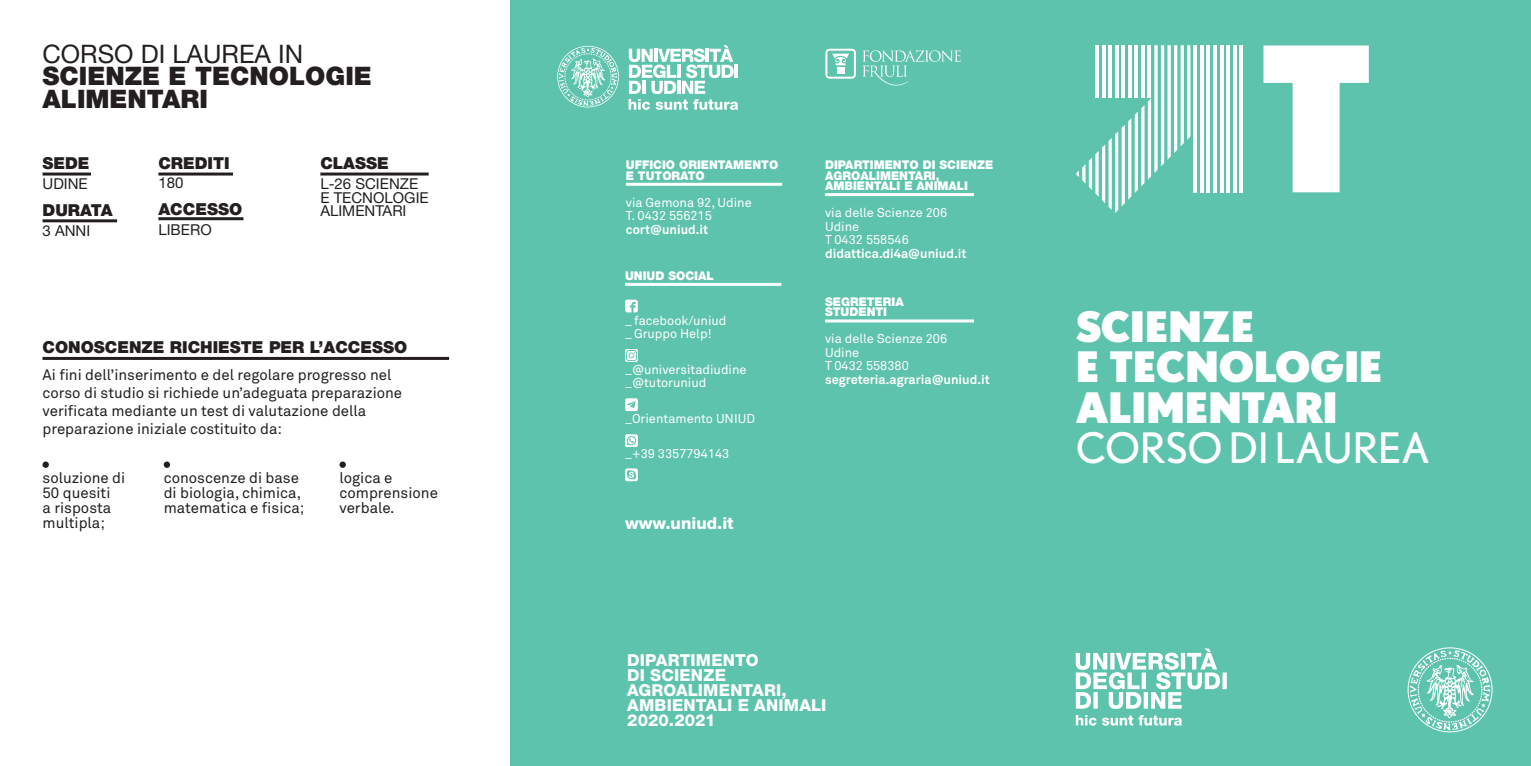
<style>
.page{position:relative;width:1531px;height:766px;background:#fff}
.page>*{position:absolute;margin:0;border:0;box-sizing:border-box;transform-origin:0 0}
.t1{font:900 201px "Nobel";color:#fff}
.t2{font:900 42px/40.5px "Nobel";letter-spacing:-.01em;color:#fff}
.t3{font:900 25.5px/22.5px "Helvetica Neue LT Std";color:#231f20}
.t4{font:25.5px "Helvetica Neue";color:#231f20}
.t5{font:800 16.5px "Helvetica Neue LT Std";letter-spacing:.01em;color:#fff}
.t6{font:900 16.5px "Helvetica Neue LT Std";color:#231f20}
.t7{font:15px/15px "Akkurat";color:#231f20}
.t8{font:15px/13.5px "Helvetica Neue";color:#231f20}
.t9{font:12.75px/13.5px "Akkurat";color:#fff}
.t10{font:700 12.75px "Akkurat";color:#fff}
.t11{font:900 12px/10.5px "Helvetica Neue LT Std";color:#fff}
.s1{font-weight:400}
</style>
<div class="page">
<hr style="left:43px;top:172px;width:48px;height:3px;background:#231f20">
<hr style="left:43px;top:357px;width:406px;height:3px;background:#231f20">
<hr style="left:43px;top:219px;width:74px;height:3px;background:#231f20">
<hr style="left:158px;top:217px;width:85px;height:3px;background:#231f20">
<hr style="left:158px;top:172px;width:75px;height:3px;background:#231f20">
<hr style="left:320px;top:172px;width:109px;height:3px;background:#231f20">
<div style="left:43px;top:461px;width:6px;height:7px;background:#231f20;border-radius:50%"></div>
<div style="left:164px;top:461px;width:6px;height:7px;background:#231f20;border-radius:50%"></div>
<div style="left:339px;top:461px;width:7px;height:7px;background:#231f20;border-radius:50%"></div>
<div style="left:510px;top:0;width:1021px;height:765px;background:#5dc3ad"></div>
<svg style="left:1076px;top:715px;width:20px;height:10px"></svg>
<svg style="left:1102px;top:715px;width:80px;height:10px"></svg>
<svg style="left:1076px;top:648px;width:151px;height:60px"></svg>
<svg style="left:1407px;top:647px;width:85px;height:85px"></svg>
<hr style="left:1239px;top:45px;width:4px;height:147px;background:#fff">
<hr style="left:1233px;top:45px;width:3px;height:147px;background:#fff">
<hr style="left:1226px;top:45px;width:4px;height:147px;background:#fff">
<hr style="left:1220px;top:45px;width:3px;height:147px;background:#fff">
<hr style="left:1213px;top:45px;width:3px;height:147px;background:#fff">
<hr style="left:1207px;top:45px;width:3px;height:147px;background:#fff">
<hr style="left:1200px;top:45px;width:3px;height:147px;background:#fff">
<hr style="left:1193px;top:45px;width:4px;height:147px;background:#fff">
<svg style="left:1076px;top:45px;width:114px;height:168px"></svg>
<svg style="left:557px;top:46px;width:62px;height:61px"></svg>
<svg style="left:628px;top:45px;width:110px;height:65px"></svg>
<hr style="left:825px;top:193px;width:149px;height:3px;background:#fff">
<hr style="left:825px;top:319px;width:149px;height:3px;background:#fff">
<svg style="left:825px;top:49px;width:31px;height:30px"></svg>
<div style="left:837px;top:67px;width:7px;height:7px;background:#fff"></div>
<svg style="left:862px;top:50px;width:99px;height:36px"></svg>
<hr style="left:626px;top:183px;width:156px;height:3px;background:#fff">
<hr style="left:625px;top:283px;width:156px;height:3px;background:#fff">
<svg style="left:625px;top:299px;width:13px;height:13px"></svg>
<svg style="left:625px;top:349px;width:13px;height:13px"></svg>
<svg style="left:625px;top:468px;width:13px;height:13px"></svg>
<svg style="left:625px;top:434px;width:13px;height:13px"></svg>
<svg style="left:625px;top:398px;width:13px;height:13px"></svg>
<p class="t4" style="left:43px;top:38px;width:262px">CORSO DI LAUREA IN</p>
<p class="t3" style="left:43px;top:65px;width:331px">SCIENZE E TECNOLOGIE<br>ALIMENTARI</p>
<p class="t6" style="left:43px;top:153px;width:49px">SEDE</p>
<p class="t8" style="left:43px;top:177px;width:47px">UDINE</p>
<p class="t6" style="left:43px;top:200px;width:72px">DURATA</p>
<p class="t8" style="left:43px;top:224px;width:49px">3 ANNI</p>
<p class="t6" style="left:158px;top:153px;width:73px">CREDITI</p>
<p class="t8" style="left:158px;top:175px;width:27px">180</p>
<p class="t6" style="left:158px;top:199px;width:85px">ACCESSO</p>
<p class="t8" style="left:158px;top:222px;width:55px">LIBERO</p>
<p class="t6" style="left:320px;top:153px;width:70px">CLASSE</p>
<p class="t8" style="left:320px;top:177px;width:110px">L-26 SCIENZE<br>E TECNOLOGIE<br>ALIMENTARI</p>
<p class="t6" style="left:43px;top:337px;width:366px">CONOSCENZE RICHIESTE PER L’ACCESSO</p>
<p class="t7" style="left:43px;top:365px;width:361px;line-height:18px">Ai fini dell’inserimento e del regolare progresso nel corso di studio si richiede un’adeguata preparazione verificata mediante un test di valutazione della preparazione iniziale costituito da:</p>
<p class="t7" style="left:43px;top:471px;width:84px">soluzione di<br>50 quesiti<br>a risposta multipla;</p>
<p class="t7" style="left:164px;top:471px;width:142px">conoscenze di base di biologia, chimica, matematica e fisica;</p>
<p class="t7" style="left:339px;top:471px;width:100px">logica e comprensione verbale.</p>
<p class="t11" style="left:626px;top:160px;width:154px">UFFICIO ORIENTAMENTO<br>E TUTORATO</p>
<p class="t9" style="left:626px;top:196px;width:127px">via Gemona 92, Udine</p>
<p class="t9" style="left:626px;top:209px;width:88px">T. 0432 556215</p>
<p class="t10" style="left:626px;top:221px;width:84px">cort@uniud.it</p>
<p class="t11" style="left:625px;top:270px;width:90px">UNIUD SOCIAL</p>
<p class="t9" style="left:625px;top:314px;width:103px">_ facebook/uniud _ Gruppo Help!</p>
<p class="t9" style="left:625px;top:363px;width:123px">_@universitadiudine _@tutoruniud</p>
<p class="t9" style="left:625px;top:412px;width:131px">_Orientamento UNIUD</p>
<p class="t9" style="left:625px;top:447px;width:106px">_+39 3357794143</p>
<p class="t5" style="left:625px;top:513px;width:110px">www.uniud.it</p>
<p class="t11" style="left:825px;top:159px;width:170px">DIPARTIMENTO DI SCIENZE<br>AGROALIMENTARI,<br>AMBIENTALI E ANIMALI</p>
<p class="t9" style="left:825px;top:206px;width:124px">via delle Scienze 206<br>Udine</p>
<p class="t9" style="left:825px;top:233px;width:85px">T 0432 558546</p>
<p class="t10" style="left:825px;top:245px;width:143px">didattica.di4a@uniud.it</p>
<p class="t11" style="left:825px;top:296px;width:80px">SEGRETERIA<br>STUDENTI</p>
<p class="t9" style="left:825px;top:332px;width:124px">via delle Scienze 206<br>Udine</p>
<p class="t9" style="left:825px;top:359px;width:85px">T 0432 558380</p>
<p class="t10" style="left:825px;top:371px;width:166px">segreteria.agraria@uniud.it</p>
<p class="t1" style="left:1259px;top:-1px;width:115px">T</p>
<p class="t2" style="left:1076px;top:306px;width:356px">SCIENZE<br>E TECNOLOGIE<br>ALIMENTARI<br><span class="s1">CORSO DI LAUREA</span></p>
<p class="t5" style="left:627px;top:649px;width:133px">DIPARTIMENTO</p>
<p class="t5" style="left:627px;top:664px;width:100px">DI SCIENZE</p>
<p class="t5" style="left:627px;top:679px;width:161px">AGROALIMENTARI,</p>
<p class="t5" style="left:627px;top:694px;width:201px">AMBIENTALI E ANIMALI</p>
<p class="t5" style="left:627px;top:709px;width:90px">2020.2021</p>
</div>
